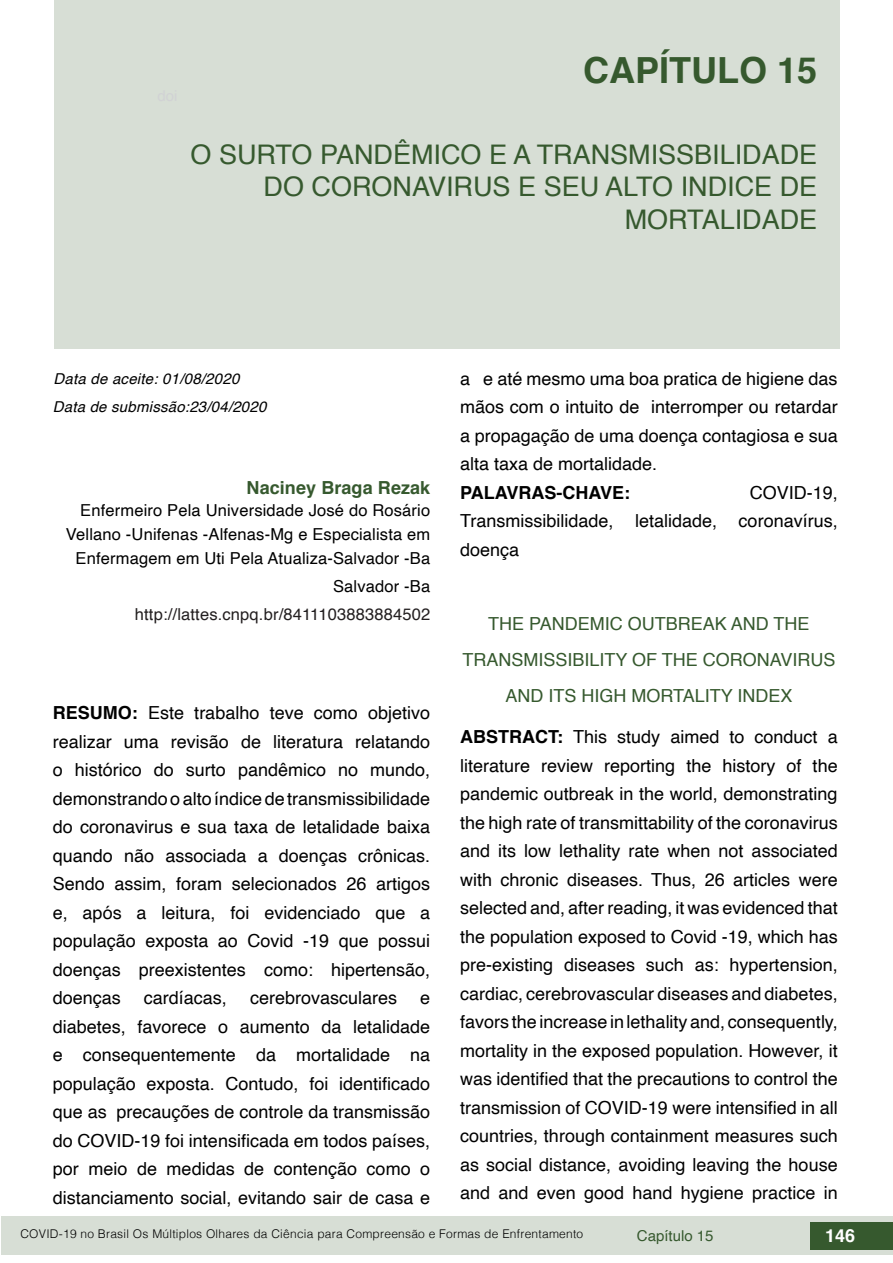
<style>
.page{position:relative;width:893px;height:1263px;background:#fff}
.page>*{position:absolute;margin:0;border:0;box-sizing:border-box;transform-origin:0 0}
.capitulos{font:700 36px "Helvetica";color:#36592e}
.nome_artigos{font:27px/32.4px "Helvetica";color:#36592e;text-align:right}
.Resumos_e_PC_TXT{font:18px/28.5px "Helvetica";color:#000;text-align:justify}
.título_Inglês{font:18px/36px "Helvetica";color:#36592e;text-align:center}
.nome_autores{font:700 18px "Helvetica";letter-spacing:.005em;color:#36592e}
.Resumos_e_PC_TXT-2{font:700 18px "Helvetica";color:#000}
.t1{font:700 18px "Helvetica";color:#fff}
.info_autores{font:16.5px/24px "Helvetica";letter-spacing:.01em;color:#000;text-align:right}
.info_autores-2{font:16.5px "Helvetica";letter-spacing:.01em;color:#231f20}
.datas{font:italic 15px "Helvetica";letter-spacing:.015em;color:#000}
.t2{font:15px "Helvetica";color:#36592e}
.t3{font:300 12px "Helvetica";letter-spacing:.02em;color:#000}
.s1{font-weight:700}
</style>
<div class="page">
<div style="left:1px;top:1216px;width:891px;height:38px;background:#d7ded5"></div>
<div style="left:810px;top:1222px;width:83px;height:27px;background:#36592e"></div>
<div style="left:54px;top:0;width:785px;height:349px;background:#d7ded5"></div>
<p class="capitulos" style="left:583px;top:41px;width:236px">CAPÍTULO 15</p>
<p class="nome_artigos" style="left:190px;top:139px;width:628px">O SURTO PANDÊMICO E A TRANSMISSBILIDADE<br>DO CORONAVIRUS E SEU ALTO INDICE DE<br>MORTALIDADE</p>
<p class="datas" style="left:54px;top:367px;width:187px">Data de aceite: 01/08/2020</p>
<p class="datas" style="left:53px;top:395px;width:215px">Data de submissão:23/04/2020</p>
<p class="nome_autores" style="left:247px;top:473px;width:185px">Naciney Braga Rezak</p>
<p class="info_autores" style="left:66px;top:498px;width:366px">Enfermeiro Pela Universidade José do Rosário<br>Vellano -Unifenas -Alfenas-Mg e Especialista em<br>Enfermagem em Uti Pela Atualiza-Salvador -Ba</p>
<p class="info_autores" style="left:333px;top:575px;width:99px">Salvador -Ba</p>
<p class="info_autores-2" style="left:135px;top:602px;width:297px">http://lattes.cnpq.br/8411103883884502</p>
<p class="Resumos_e_PC_TXT" style="left:53px;top:699px;width:379px"><span class="s1">RESUMO:</span> Este trabalho teve como objetivo realizar uma revisão de literatura relatando o histórico do surto pandêmico no mundo, demonstrando o alto índice de transmissibilidade do coronavirus e sua taxa de letalidade baixa quando não associada a doenças crônicas.<br>Sendo assim, foram selecionados 26 artigos e, após a leitura, foi evidenciado que a população exposta ao Covid -19 que possui doenças preexistentes como: hipertensão, doenças</p>
<p class="Resumos_e_PC_TXT" style="left:144px;top:984px;width:85px">cardíacas,</p>
<p class="Resumos_e_PC_TXT" style="left:250px;top:984px;width:149px">cerebrovasculares</p>
<p class="Resumos_e_PC_TXT" style="left:53px;top:984px;width:379px;text-indent:368px">e diabetes, favorece o aumento da letalidade e consequentemente da mortalidade na população exposta. Contudo, foi identificado que as precauções de controle da transmissão do COVID-19 foi intensificada em todos países, por meio de medidas de contenção como o distanciamento social, evitando sair de casa e</p>
<p class="Resumos_e_PC_TXT" style="left:460px;top:365px;width:379px">a e até mesmo uma boa pratica de higiene das mãos com o intuito de interromper ou retardar a propagação de uma doença contagiosa e sua alta taxa de mortalidade.</p>
<p class="Resumos_e_PC_TXT-2" style="left:460px;top:478px;width:172px">PALAVRAS-CHAVE:</p>
<p class="Resumos_e_PC_TXT" style="left:460px;top:479px;width:379px;text-indent:290px">COVID-19, Transmissibilidade, letalidade, coronavírus, doença</p>
<p class="título_Inglês" style="left:462px;top:606px;width:375px">THE PANDEMIC OUTBREAK AND THE<br>TRANSMISSIBILITY OF THE CORONAVIRUS<br>AND ITS HIGH MORTALITY INDEX</p>
<p class="Resumos_e_PC_TXT" style="left:460px;top:723px;width:379px"><span class="s1">ABSTRACT:</span> This study aimed to conduct a literature review reporting the history of the pandemic outbreak in the world, demonstrating the high rate of transmittability of the coronavirus and its low lethality rate when not associated with chronic diseases. Thus, 26 articles were selected and, after reading, it was evidenced that the population exposed to Covid -19, which has pre-existing diseases such as: hypertension, cardiac, cerebrovascular diseases and diabetes, favors the increase in lethality and, consequently, mortality in the exposed population. However, it was identified that the precautions to control the transmission of COVID-19 were intensified in all countries, through containment measures such as social distance, avoiding leaving the house and and even good hand hygiene practice in</p>
<p class="t3" style="left:20px;top:1224px;width:564px">COVID-19 no Brasil Os Múltiplos Olhares da Ciência para Compreensão e Formas de Enfrentamento</p>
<p class="t2" style="left:637px;top:1224px;width:78px">Capítulo 15</p>
<p class="t1" style="left:825px;top:1221px;width:32px">146</p>
</div>
